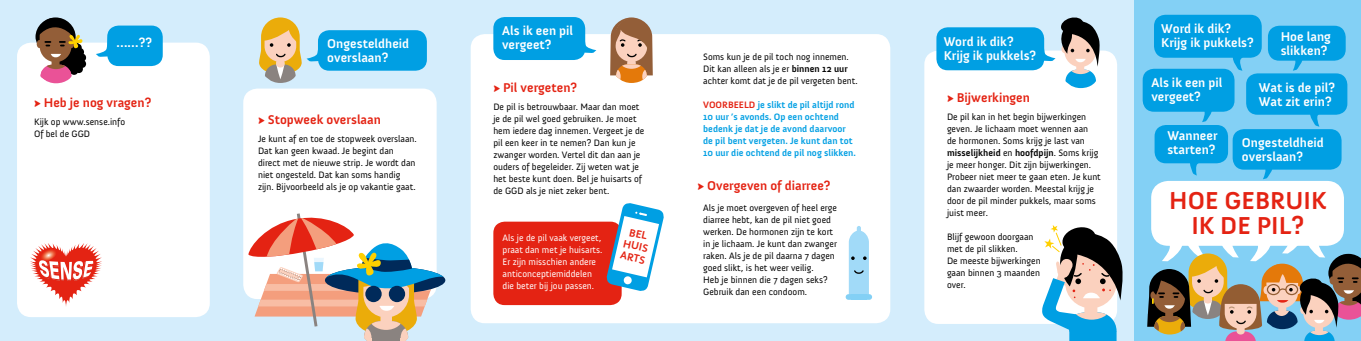
<style>
.page{position:relative;width:1361px;height:341px;background:#fff}
.page>*{position:absolute;margin:0;border:0;box-sizing:border-box;transform-origin:0 0}
.t1{font:700 25px/25.3px "Anivers";color:#e42313;text-align:center}
.t2{font:700 13px/14px "Anivers";color:#fff}
.t3{font:700 13px "Anivers";color:#e42313}
.t4{font:700 11px/12px "Anivers";color:#e42313;text-align:center}
.t5{font:9.5px/12px "Anivers";color:#000}
.t6{font:700 9.5px/12px "Anivers";color:#009fe3}
.t7{font:9.5px/12px "Anivers";color:#fff}
.s1{font-weight:700}
.s2{color:#e42313}
</style>
<div class="page">
<div style="left:907px;top:0;width:227px;height:340px;background:#d4edfc"></div>
<div style="left:1134px;top:0;width:227px;height:340px;background:#83d0f5"></div>
<div style="left:0;top:0;width:1097px;height:340px;background:#d4edfc"></div>
<div style="left:471px;top:34px;width:419px;height:288px;background:#fff;border-radius:14px"></div>
<div style="left:243px;top:88px;width:194px;height:210px;background:#fff;border-radius:14px"></div>
<div style="left:17px;top:43px;width:193px;height:273px;background:#fff;border-radius:14px"></div>
<div style="left:924px;top:50px;width:193px;height:273px;background:#fff;border-radius:14px"></div>
<div style="left:493px;top:17px;width:92px;height:43px;background:#009fe3;border-radius:11px"></div>
<svg style="left:583px;top:34px;width:13px;height:21px"></svg>
<div style="left:936px;top:27px;width:108px;height:43px;background:#009fe3;border-radius:11px"></div>
<div style="left:318px;top:30px;width:109px;height:41px;background:#009fe3;border-radius:11px"></div>
<div style="left:107px;top:26px;width:56px;height:40px;background:#009fe3;border-radius:11px"></div>
<svg style="left:96px;top:37px;width:12px;height:22px"></svg>
<div style="left:493px;top:221px;width:128px;height:83px;background:#e42313;border-radius:11px"></div>
<svg style="left:1186px;top:163px;width:22px;height:12px"></svg>
<svg style="left:1256px;top:169px;width:20px;height:10px"></svg>
<svg style="left:1195px;top:111px;width:20px;height:11px"></svg>
<svg style="left:1293px;top:61px;width:9px;height:10px"></svg>
<div style="left:1154px;top:125px;width:74px;height:38px;background:#009fe3;border-radius:11px"></div>
<div style="left:1268px;top:26px;width:77px;height:35px;background:#009fe3;border-radius:11px"></div>
<svg style="left:1306px;top:114px;width:21px;height:12px"></svg>
<svg style="left:1229px;top:58px;width:14px;height:13px"></svg>
<div style="left:1154px;top:15px;width:107px;height:43px;background:#009fe3;border-radius:11px"></div>
<div style="left:1232px;top:129px;width:109px;height:40px;background:#009fe3;border-radius:11px"></div>
<div style="left:1246px;top:73px;width:101px;height:41px;background:#009fe3;border-radius:11px"></div>
<div style="left:1142px;top:69px;width:92px;height:42px;background:#009fe3;border-radius:11px"></div>
<div style="left:1151px;top:180px;width:193px;height:65px;background:#fff;border-radius:17px"></div>
<svg style="left:30px;top:243px;width:72px;height:63px"></svg>
<svg style="left:259px;top:17px;width:71px;height:66px"></svg>
<svg style="left:1032px;top:17px;width:68px;height:71px"></svg>
<svg style="left:35px;top:17px;width:52px;height:66px"></svg>
<svg style="left:610px;top:17px;width:43px;height:66px;background:#c29472"></svg>
<svg style="left:1147px;top:219px;width:214px;height:121px"></svg>
<svg style="left:248px;top:213px;width:197px;height:127px"></svg>
<svg style="left:605px;top:203px;width:59px;height:89px"></svg>
<svg style="left:1040px;top:225px;width:83px;height:115px"></svg>
<svg style="left:845px;top:226px;width:27px;height:73px"></svg>
<h2 class="t2" style="left:117px;top:36px;width:37px">……??</h2>
<h2 class="t3" style="left:34px;top:96px;width:119px">√ Heb je nog vragen?</h2>
<p class="t5" style="left:34px;top:116px;width:93px">Kijk op www.sense.info</p>
<h2 class="t2" style="left:327px;top:37px;width:83px">Ongesteldheid overslaan?</h2>
<h2 class="t3" style="left:258px;top:112px;width:124px">√ Stopweek overslaan</h2>
<p class="t5" style="left:258px;top:132px;width:160px">Je kunt af en toe de stopweek overslaan.<br>Dat kan geen kwaad. Je begint dan direct met de nieuwe strip. Je wordt dan niet ongesteld. Dat kan soms handig zijn. Bijvoorbeeld als je op vakantie gaat.</p>
<h2 class="t2" style="left:502px;top:24px;width:73px">Als ik een pil vergeet?</h2>
<h2 class="t2" style="left:943px;top:34px;width:94px">Word ik dik?<br>Krijg ik pukkels?</h2>
<p class="t5" style="left:703px;top:50px;width:156px">Soms kun je de pil toch nog innemen.<br>Dit kan alleen als je er <span class="s1">binnen 12 uur </span>achter komt dat je de pil vergeten bent.</p>
<p class="t6" style="left:703px;top:98px;width:154px"><span class="s2">VOORBEELD</span> je slikt de pil altijd rond 10 uur ’s avonds. Op een ochtend bedenk je dat je de avond daarvoor de pil bent vergeten. Je kunt dan tot 10 uur die ochtend de pil nog slikken.</p>
<h2 class="t3" style="left:493px;top:81px;width:85px">√ Pil vergeten?</h2>
<p class="t5" style="left:493px;top:101px;width:152px">De pil is betrouwbaar. Maar dan moet je de pil wel goed gebruiken. Je moet hem iedere dag innemen. Vergeet je de pil een keer in te nemen? Dan kun je zwanger worden. Vertel dit dan aan je ouders of begeleider. Zij weten wat je het beste kunt doen. Bel je huisarts of de GGD als je niet zeker bent.</p>
<h2 class="t3" style="left:947px;top:90px;width:84px">√ Bijwerkingen</h2>
<p class="t5" style="left:947px;top:111px;width:155px">De pil kan in het begin bijwerkingen geven. Je lichaam moet wennen aan<br>de hormonen. Soms krijg je last van <span class="s1">misselijkheid</span> en <span class="s1">hoofdpijn</span>. Soms krijg je meer honger. Dit zijn bijwerkingen.<br>Probeer niet meer te gaan eten. Je kunt dan zwaarder worden. Meestal krijg je door de pil minder pukkels, maar soms juist meer.</p>
<p class="t5" style="left:947px;top:231px;width:95px">Blijf gewoon doorgaan met de pil slikken.<br>De meeste bijwerkingen gaan binnen 3 maanden over.</p>
<h2 class="t3" style="left:697px;top:178px;width:135px">√ Overgeven of diarree?</h2>
<p class="t5" style="left:703px;top:201px;width:135px">Als je moet overgeven of heel erge diarree hebt, kan de pil niet goed werken. De hormonen zijn te kort in je lichaam. Je kunt dan zwanger raken. Als je de pil daarna 7 dagen goed slikt, is het weer veilig.<br>Heb je binnen die 7 dagen seks?<br>Gebruik dan een condoom.</p>
<p class="t4" style="left:627px;top:225px;width:27px;rotate:13deg">BEL<br>HUIS<br>ARTS</p>
<p class="t7" style="left:502px;top:232px;width:101px">Als je de pil vaak vergeet, praat dan met je huisarts.<br>Er zijn misschien andere anticonceptiemiddelen die beter bij jou passen.</p>
<h2 class="t2" style="left:1161px;top:21px;width:94px">Word ik dik?<br>Krijg ik pukkels?</h2>
<h2 class="t2" style="left:1280px;top:29px;width:52px">Hoe lang slikken?</h2>
<h2 class="t2" style="left:1151px;top:76px;width:73px">Als ik een pil vergeet?</h2>
<h2 class="t2" style="left:1167px;top:129px;width:52px">Wanneer starten?</h2>
<h2 class="t2" style="left:1259px;top:81px;width:78px">Wat is de pil?<br>Wat zit erin?</h2>
<h2 class="t2" style="left:1242px;top:135px;width:83px">Ongesteldheid overslaan?</h2>
<h1 class="t1" style="left:1169px;top:188px;width:159px">HOE GEBRUIK<br>IK DE PIL?</h1>
</div>
